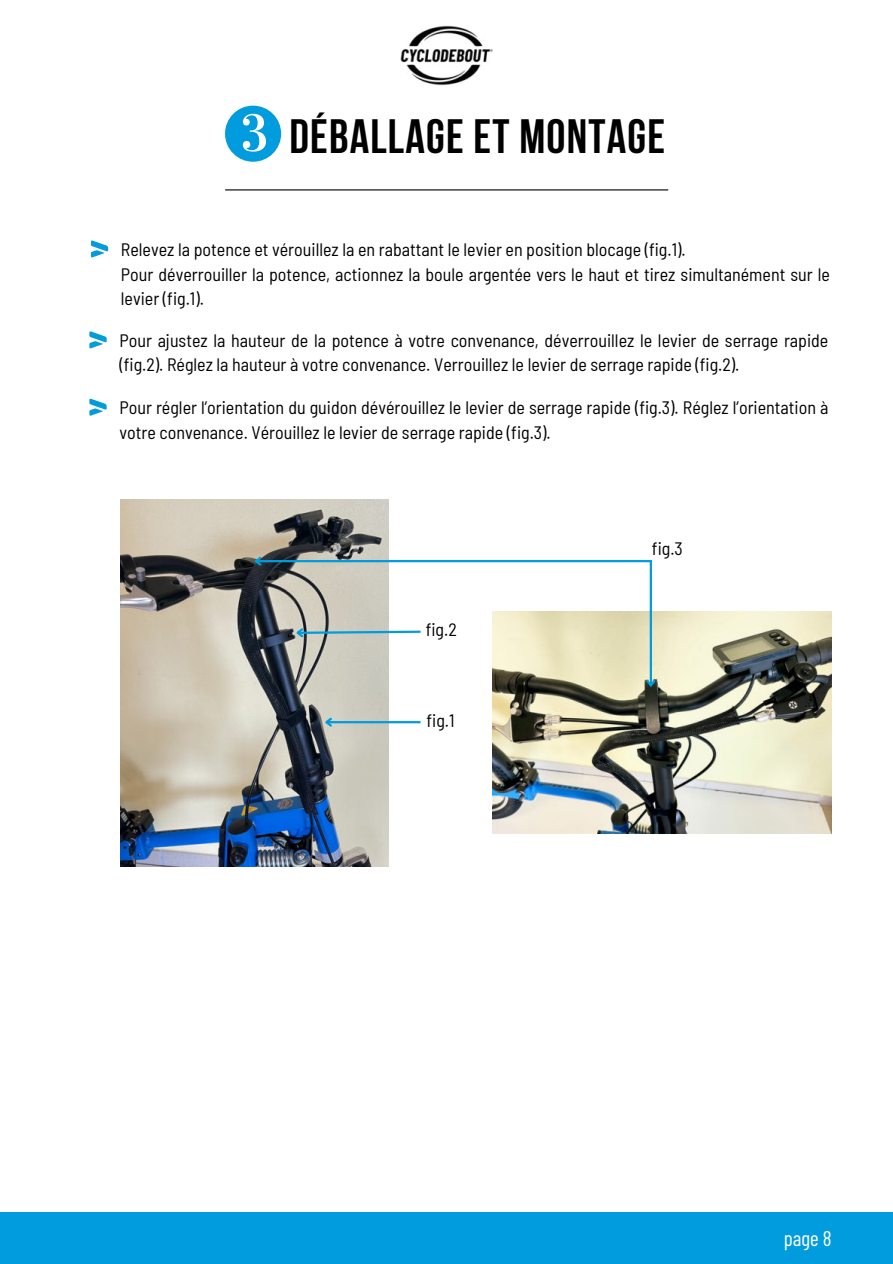
<style>
.page{position:relative;width:893px;height:1264px;background:#fff}
.page>*{position:absolute;margin:0;border:0;box-sizing:border-box;transform-origin:0 0}
.t1{font:700 48px "Bebas Neue";letter-spacing:.025em;color:#000}
.t2{font:21px "Barlow Condensed";color:#fff}
.t3{font:semi-condensed 18px/24.8px "Barlow";color:#000}
</style>
<div class="page">
<div style="left:0;top:1212px;width:892px;height:51px;background:#009cdd"></div>
<hr style="left:225px;top:189px;width:442px;height:1px;background:#000">
<svg style="left:225px;top:106px;width:56px;height:56px"></svg>
<img style="left:400px;top:25px;width:93px;height:61px">
<svg style="left:91px;top:240px;width:17px;height:17px"></svg>
<svg style="left:90px;top:331px;width:17px;height:17px"></svg>
<svg style="left:90px;top:399px;width:17px;height:16px"></svg>
<img style="left:121px;top:500px;width:268px;height:366px">
<img style="left:493px;top:611px;width:338px;height:222px">
<hr style="left:326px;top:721px;width:94px;height:2px;background:#009cdd">
<svg style="left:322px;top:715px;width:12px;height:13px"></svg>
<svg style="left:294px;top:626px;width:127px;height:13px"></svg>
<hr style="left:256px;top:560px;width:394px;height:2px;background:#009cdd">
<svg style="left:252px;top:554px;width:11px;height:13px"></svg>
<hr style="left:649px;top:560px;width:3px;height:125px;background:#009cdd">
<svg style="left:644px;top:678px;width:13px;height:11px"></svg>
<h1 class="t1" style="left:289px;top:110px;width:377px">DÉBALLAGE ET MONTAGE</h1>
<p class="t3" style="left:121px;top:235px;width:710px">Relevez la potence et vérouillez la en rabattant le levier en position blocage (fig.1).<br>Pour déverrouiller la potence, actionnez la boule argentée vers le haut et tirez simultanément sur le levier (fig.1).</p>
<p class="t3" style="left:119px;top:326px;width:710px">Pour ajustez la hauteur de la potence à votre convenance, déverrouillez le levier de serrage rapide (fig.2). Réglez la hauteur à votre convenance. Verrouillez le levier de serrage rapide (fig.2).</p>
<p class="t3" style="left:119px;top:394px;width:710px">Pour régler l’orientation du guidon dévérouillez le levier de serrage rapide (fig.3). Réglez l’orientation à votre convenance. Vérouillez le levier de serrage rapide (fig.3).</p>
<p class="t3" style="left:425px;top:616px;width:33px">fig.2</p>
<p class="t3" style="left:426px;top:706px;width:30px">fig.1</p>
<p class="t3" style="left:652px;top:535px;width:32px">fig.3</p>
<p class="t2" style="left:783px;top:1223px;width:49px">page 8</p>
</div>
